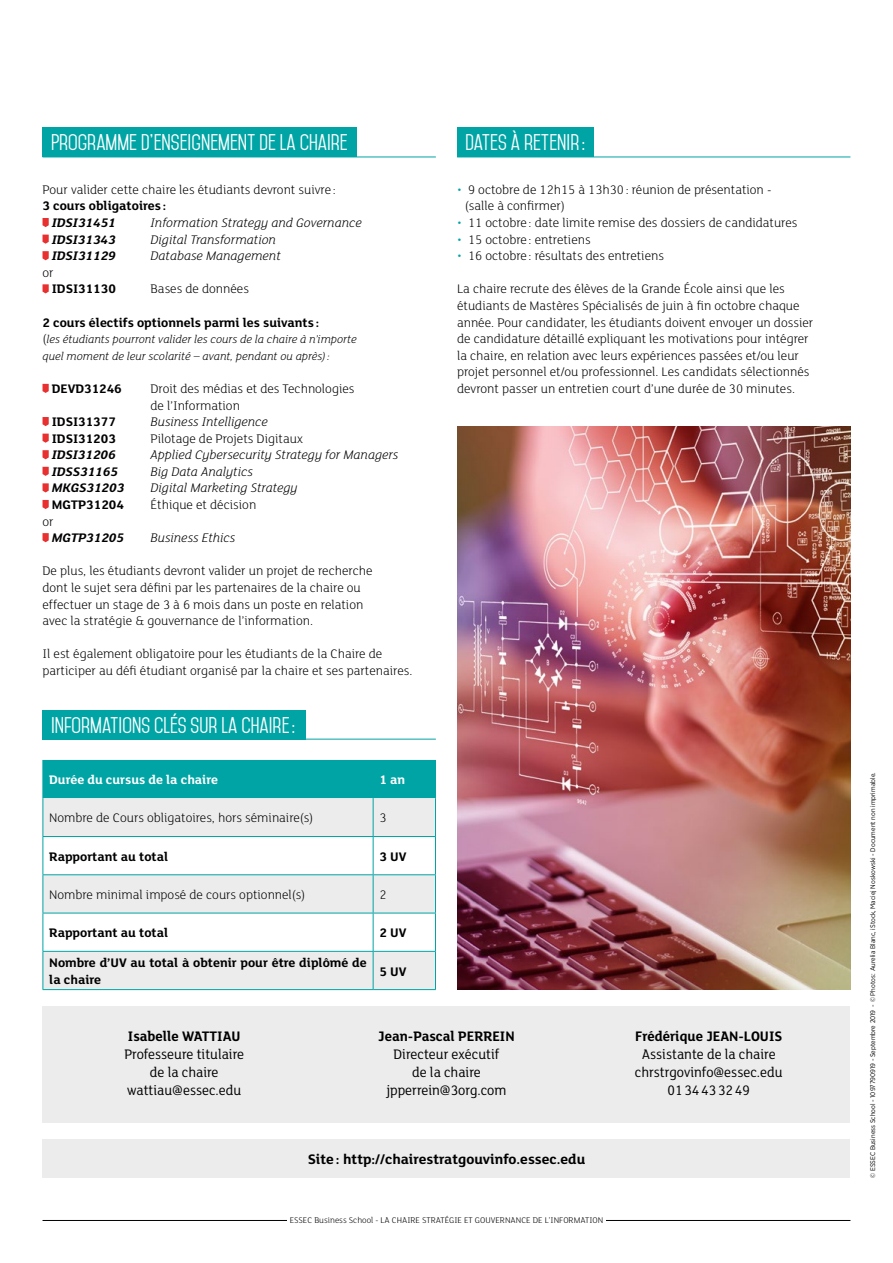
<style>
.page{position:relative;width:893px;height:1263px;background:#fff}
.page>*{position:absolute;margin:0;border:0;box-sizing:border-box;transform-origin:0 0}
.t1{font:19.5px "Mohave";color:#fff}
.t2{font:15px/18px "FS Lola";color:#000;text-align:center;scale:.95 1}
.t3{font:700 15px "FS Lola";color:#000;scale:.95 1}
.t4{font:700 15px "FS Lola";color:#000}
.t5{font:300 13.5px/16.6px "FS Lola";color:#000}
.t6{font:700 13.5px/16.2px "FS Lola";color:#000}
.t7{font:italic 300 13.5px "FS Lola";color:#000}
.t8{font:italic 700 13.5px "FS Lola";color:#000}
.t9{font:700 13.5px "FS Lola";color:#fff}
.t10{font:italic 300 12px/16.6px "FS Lola";color:#000}
.t11{font:300 9px "FS Lola";color:#000}
.t12{font:6.75px "Gotham Narrow";letter-spacing:.005em;color:#000}
.s1{font-style:normal;font-size:13.5px}
.s2{color:#00a4a5}
</style>
<div class="page">
<hr style="left:43px;top:1220px;width:807px;height:1px;background:#000">
<div style="left:287px;top:1212px;width:319px;height:17px;background:#fff"></div>
<svg style="left:43px;top:218px;width:6px;height:9px"></svg>
<svg style="left:43px;top:235px;width:6px;height:9px"></svg>
<svg style="left:43px;top:251px;width:6px;height:9px"></svg>
<svg style="left:43px;top:284px;width:6px;height:9px"></svg>
<svg style="left:43px;top:384px;width:6px;height:9px"></svg>
<svg style="left:43px;top:417px;width:6px;height:9px"></svg>
<svg style="left:43px;top:434px;width:6px;height:9px"></svg>
<svg style="left:43px;top:450px;width:6px;height:9px"></svg>
<svg style="left:43px;top:467px;width:6px;height:9px"></svg>
<svg style="left:43px;top:483px;width:6px;height:9px"></svg>
<svg style="left:43px;top:500px;width:6px;height:9px"></svg>
<svg style="left:43px;top:533px;width:6px;height:9px"></svg>
<div style="left:43px;top:128px;width:314px;height:29px;background:#00a4a5"></div>
<div style="left:43px;top:710px;width:263px;height:29px;background:#00a4a5"></div>
<div style="left:457px;top:128px;width:136px;height:29px;background:#00a4a5"></div>
<hr style="left:43px;top:157px;width:393px;height:1px;background:#00a4a5">
<hr style="left:43px;top:739px;width:393px;height:1px;background:#00a4a5">
<hr style="left:457px;top:157px;width:393px;height:1px;background:#00a4a5">
<img style="left:457px;top:426px;width:393px;height:564px">
<div style="left:43px;top:1006px;width:807px;height:117px;background:#ececec"></div>
<div style="left:43px;top:1139px;width:807px;height:39px;background:#ececec"></div>
<div style="left:44px;top:760px;width:391px;height:38px;background:#00a4a5"></div>
<div style="left:44px;top:798px;width:391px;height:191px;background:#ececec"></div>
<svg style="left:44px;top:837px;width:391px;height:37px"></svg>
<svg style="left:44px;top:914px;width:391px;height:37px"></svg>
<hr style="left:43px;top:760px;width:1px;height:38px;background:#00a4a5">
<hr style="left:43px;top:798px;width:1px;height:38px;background:#00a4a5">
<hr style="left:43px;top:836px;width:330px;height:1px;background:#00a4a5">
<hr style="left:43px;top:837px;width:1px;height:37px;background:#00a4a5">
<hr style="left:373px;top:836px;width:63px;height:1px;background:#00a4a5">
<hr style="left:43px;top:874px;width:330px;height:1px;background:#00a4a5">
<hr style="left:43px;top:875px;width:1px;height:38px;background:#00a4a5">
<hr style="left:373px;top:874px;width:63px;height:1px;background:#00a4a5">
<hr style="left:43px;top:913px;width:330px;height:1px;background:#00a4a5">
<hr style="left:43px;top:913px;width:1px;height:38px;background:#00a4a5">
<hr style="left:373px;top:913px;width:63px;height:1px;background:#00a4a5">
<hr style="left:43px;top:951px;width:330px;height:1px;background:#00a4a5">
<hr style="left:43px;top:952px;width:1px;height:37px;background:#00a4a5">
<hr style="left:373px;top:951px;width:63px;height:1px;background:#00a4a5">
<hr style="left:43px;top:989px;width:330px;height:1px;background:#00a4a5">
<hr style="left:373px;top:760px;width:1px;height:38px;background:#00a4a5">
<hr style="left:435px;top:760px;width:1px;height:38px;background:#00a4a5">
<hr style="left:373px;top:798px;width:1px;height:38px;background:#00a4a5">
<hr style="left:435px;top:798px;width:1px;height:38px;background:#00a4a5">
<hr style="left:373px;top:837px;width:1px;height:37px;background:#00a4a5">
<hr style="left:435px;top:837px;width:1px;height:37px;background:#00a4a5">
<hr style="left:373px;top:875px;width:1px;height:38px;background:#00a4a5">
<hr style="left:435px;top:875px;width:1px;height:38px;background:#00a4a5">
<hr style="left:373px;top:913px;width:1px;height:38px;background:#00a4a5">
<hr style="left:435px;top:913px;width:1px;height:38px;background:#00a4a5">
<hr style="left:373px;top:952px;width:1px;height:37px;background:#00a4a5">
<hr style="left:435px;top:952px;width:1px;height:37px;background:#00a4a5">
<hr style="left:373px;top:989px;width:63px;height:1px;background:#00a4a5">
<h1 class="t1" style="left:51px;top:131px;width:298px">PROGRAMME D’ENSEIGNEMENT DE LA CHAIRE</h1>
<p class="t5" style="left:43px;top:181px;width:295px">Pour valider cette chaire les étudiants devront suivre :</p>
<p class="t6" style="left:43px;top:197px;width:125px">3 cours obligatoires :</p>
<p class="t8" style="left:52px;top:213px;width:66px">IDSI31451</p>
<p class="t7" style="left:151px;top:214px;width:213px">Information Strategy and Governance</p>
<p class="t8" style="left:52px;top:230px;width:66px">IDSI31343</p>
<p class="t7" style="left:151px;top:231px;width:127px">Digital Transformation</p>
<p class="t8" style="left:52px;top:247px;width:66px">IDSI31129</p>
<p class="t7" style="left:151px;top:247px;width:132px">Database Management</p>
<p class="t5" style="left:43px;top:264px;width:13px">or</p>
<p class="t6" style="left:52px;top:280px;width:66px">IDSI31130</p>
<p class="t5" style="left:151px;top:280px;width:100px">Bases de données</p>
<p class="t6" style="left:43px;top:313px;width:278px">2 cours électifs optionnels parmi les suivants :</p>
<p class="t10" style="left:43px;top:330px;width:316px"><span class="s1">(</span>les étudiants pourront valider les cours de la chaire à n’importe quel moment de leur scolarité – avant, pendant ou après):</p>
<p class="t6" style="left:52px;top:380px;width:71px">DEVD31246</p>
<p class="t5" style="left:151px;top:380px;width:205px">Droit des médias et des Technologies de l’Information</p>
<p class="t6" style="left:52px;top:413px;width:66px">IDSI31377</p>
<p class="t7" style="left:151px;top:413px;width:119px">Business Intelligence</p>
<p class="t6" style="left:52px;top:429px;width:66px">IDSI31203</p>
<p class="t5" style="left:151px;top:429px;width:154px">Pilotage de Projets Digitaux</p>
<p class="t8" style="left:52px;top:446px;width:66px">IDSI31206</p>
<p class="t7" style="left:151px;top:446px;width:249px">Applied Cybersecurity Strategy for Managers</p>
<p class="t8" style="left:52px;top:462px;width:68px">IDSS31165</p>
<p class="t7" style="left:151px;top:463px;width:104px">Big Data Analytics</p>
<p class="t8" style="left:52px;top:479px;width:74px">MKGS31203</p>
<p class="t7" style="left:151px;top:479px;width:149px">Digital Marketing Strategy</p>
<p class="t6" style="left:52px;top:496px;width:74px">MGTP31204</p>
<p class="t5" style="left:151px;top:496px;width:107px">Éthique et décision</p>
<p class="t5" style="left:43px;top:512px;width:13px">or</p>
<p class="t8" style="left:52px;top:528px;width:74px">MGTP31205</p>
<p class="t7" style="left:151px;top:529px;width:86px">Business Ethics</p>
<p class="t5" style="left:43px;top:562px;width:331px">De plus, les étudiants devront valider un projet de recherche dont le sujet sera défini par les partenaires de la chaire ou effectuer un stage de 3 à 6 mois dans un poste en relation avec la stratégie &amp; gouvernance de l’information.</p>
<p class="t5" style="left:43px;top:645px;width:371px">Il est également obligatoire pour les étudiants de la Chaire de participer au défi étudiant organisé par la chaire et ses partenaires.</p>
<h1 class="t1" style="left:51px;top:713px;width:246px">INFORMATIONS CLÉS SUR LA CHAIRE :</h1>
<p class="t9" style="left:49px;top:770px;width:170px">Durée du cursus de la chaire</p>
<p class="t9" style="left:379px;top:770px;width:27px">1 an</p>
<p class="t5" style="left:49px;top:809px;width:266px">Nombre de Cours obligatoires, hors séminaire(s)</p>
<p class="t5" style="left:379px;top:809px;width:9px">3</p>
<p class="t6" style="left:49px;top:847px;width:120px">Rapportant au total</p>
<p class="t6" style="left:379px;top:847px;width:28px">3 UV</p>
<p class="t5" style="left:49px;top:886px;width:258px">Nombre minimal imposé de cours optionnel(s)</p>
<p class="t5" style="left:379px;top:886px;width:9px">2</p>
<p class="t6" style="left:49px;top:924px;width:120px">Rapportant au total</p>
<p class="t6" style="left:379px;top:924px;width:28px">2 UV</p>
<p class="t6" style="left:49px;top:954px;width:319px">Nombre d’UV au total à obtenir pour être diplômé de la chaire</p>
<p class="t6" style="left:379px;top:962px;width:28px">5 UV</p>
<h1 class="t1" style="left:466px;top:131px;width:121px">DATES À RETENIR :</h1>
<p class="t5" style="left:465px;top:181px;width:308px;text-indent:-8px"><span class="s2">•</span> 9 octobre de 12h15 à 13h30: réunion de présentation - (salle à confirmer)</p>
<p class="t5" style="left:457px;top:214px;width:342px"><span class="s2">•</span> 11 octobre : date limite remise des dossiers de candidatures</p>
<p class="t5" style="left:457px;top:230px;width:135px"><span class="s2">•</span> 15 octobre : entretiens</p>
<p class="t5" style="left:457px;top:247px;width:208px"><span class="s2">•</span> 16 octobre : résultats des entretiens</p>
<p class="t5" style="left:457px;top:280px;width:358px">La chaire recrute des élèves de la Grande École ainsi que les étudiants de Mastères Spécialisés de juin à fin octobre chaque année. Pour candidater, les étudiants doivent envoyer un dossier de candidature détaillé expliquant les motivations pour intégrer la chaire, en relation avec leurs expériences passées et/ou leur projet personnel et/ou professionnel. Les candidats sélectionnés devront passer un entretien court d’une durée de 30 minutes.</p>
<p class="t3" style="left:128px;top:1026px;width:120px">Isabelle WATTIAU</p>
<p class="t2" style="left:124px;top:1045px;width:127px">Professeure titulaire de la chaire wattiau@essec.edu</p>
<p class="t3" style="left:378px;top:1026px;width:145px">Jean-Pascal PERREIN</p>
<p class="t2" style="left:386px;top:1045px;width:128px">Directeur exécutif de la chaire jpperrein@3org.com</p>
<p class="t4" style="left:308px;top:1149px;width:279px">Site: http://chairestratgouvinfo.essec.edu</p>
<p class="t11" style="left:290px;top:1214px;width:315px">ESSEC Business School - LA CHAIRE STRATÉGIE ET GOUVERNANCE DE L’INFORMATION</p>
<p class="t3" style="left:635px;top:1026px;width:156px">Frédérique JEAN-LOUIS</p>
<p class="t2" style="left:635px;top:1045px;width:157px">Assistante de la chaire chrstrgovinfo@essec.edu<br>0134433249</p>
<p class="t12" style="left:868px;top:1178px;width:407px;rotate:-90deg">© ESSEC Business School - 1097790919 - Septembre 2019 - © Photos : Aurelia Blanc, iStock, Maciej Noskowski - Document non imprimable.</p>
</div>
